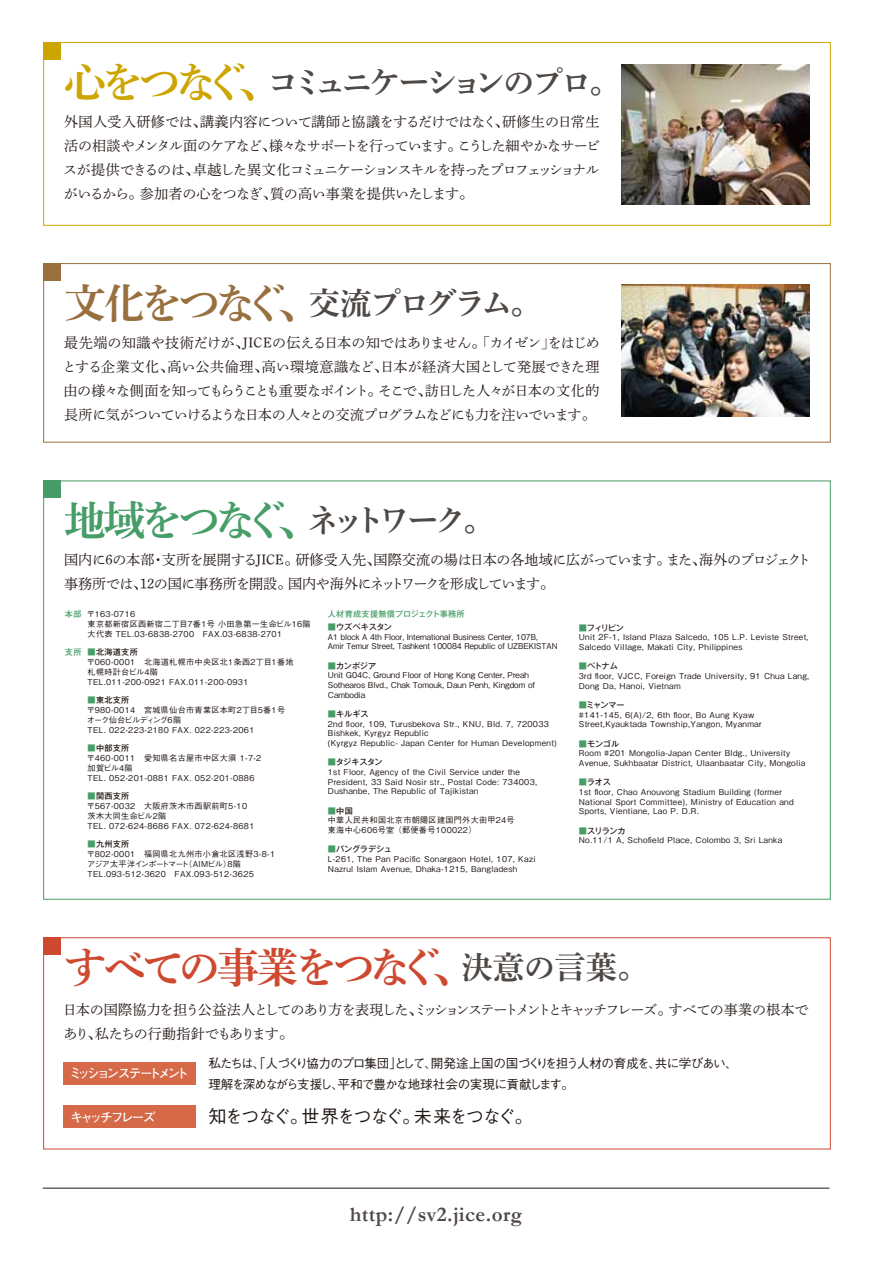
<style>
.page{position:relative;width:893px;height:1263px;background:#fff}
.page>*{position:absolute;margin:0;border:0;box-sizing:border-box;transform-origin:0 0}
.t1{font:42px "Shuei Min Pro B";letter-spacing:-.085em;color:#ce4930}
.t2{font:42px "Shuei Min Pro B";letter-spacing:-.12em;color:#469d67}
.t3{font:31.5px "Shuei Min Pro B";letter-spacing:-.12em;color:#4f4946}
.t4{font:31.5px "Shuei Min Pro B";letter-spacing:-.095em;color:#4f4946}
.t5{font:700 21px "Garamond";letter-spacing:.02em;color:#4f4946}
.t6{font:500 18px "Gothic BBB Pro";letter-spacing:-.085em;color:#221815}
.t7{font:14.1px/24px "Shuei Min Pr 5 L";letter-spacing:-.06em;color:#221815;text-align:justify}
.t8{font:14.1px/24px "Shuei Min Pr 5 L";letter-spacing:-.025em;color:#221815}
.t9{font:14.1px/24px "Shuei Min Pr 5 L";letter-spacing:-.095em;color:#221815}
.t10{font:500 12.6px/21px "Gothic BBB Pro";letter-spacing:-.075em;color:#221815}
.t11{font:700 12.6px "Futo Go B101 Pro";letter-spacing:-.21em;color:#fff}
.t12{font:700 12.6px "Futo Go B101 Pro";letter-spacing:-.175em;color:#fff}
.t13{font:500 8.1px/10.2px "Gothic BBB Pro";letter-spacing:.04em;color:#221815}
.t14{font:500 8.1px/9.6px "Gothic BBB Pro";color:#221815;scale:.96 1}
.t15{font:500 8.1px/9.6px "Gothic BBB Pro";color:#221815}
.t16{font:500 8.1px "Gothic MB101 Pro";color:#221815}
.t17{font:500 8.1px "Gothic MB101 Pro";letter-spacing:.04em;color:#469d67}
.t18{font:500 8.1px "Gothic MB101 Pro";letter-spacing:-.02em;color:#221815}
.s1{font-size:42px;color:#cda500}
.s2{font-size:42px;color:#98703f}
.s3{font-size:31.5px;color:#4f4946}
.s4{font-family:"Futo Go B101 Pro";font-weight:700;color:#469d67}
.s5{color:#469d67}
</style>
<div class="page">
<hr style="left:43px;top:1188px;width:786px;height:1px;background:#221815">
<div style="left:43px;top:42px;width:788px;height:184px;border:1px solid #cda500"></div>
<img style="left:622px;top:64px;width:187px;height:140px">
<div style="left:43px;top:263px;width:788px;height:180px;border:1px solid #98703f"></div>
<img style="left:622px;top:285px;width:187px;height:132px">
<div style="left:43px;top:937px;width:788px;height:212px;border:1px solid #ce4930"></div>
<div style="left:63px;top:1106px;width:133px;height:22px;background:#d56948"></div>
<div style="left:63px;top:1062px;width:133px;height:22px;background:#d56948"></div>
<div style="left:44px;top:42px;width:17px;height:17px;background:#cda500"></div>
<div style="left:44px;top:264px;width:17px;height:17px;background:#98703f"></div>
<div style="left:44px;top:481px;width:17px;height:17px;background:#469d67"></div>
<div style="left:44px;top:938px;width:17px;height:17px;background:#ce4930"></div>
<h2 class="t3" style="left:64px;top:59px;width:558px"><span class="s1">心をつなぐ、</span>コミュニケーションのプロ。</h2>
<h3 class="t7" style="left:63px;top:107px;width:539px">外国人受入研修では、講義内容について講師と協議をするだけではなく、研修生の日常生活の相談やメンタル面のケアなど、様々なサポートを行っています。こうした細やかなサービスが提供できるのは、卓越した異文化コミュニケーションスキルを持ったプロフェッショナルがいるから。参加者の心をつなぎ、質の高い事業を提供いたします。</h3>
<h2 class="t4" style="left:64px;top:280px;width:479px"><span class="s2">文化をつなぐ、</span>交流プログラム。</h2>
<h3 class="t7" style="left:63px;top:328px;width:539px">最先端の知識や技術だけが、JICEの伝える日本の知ではありません。「カイゼン」をはじめとする企業文化、高い公共倫理、高い環境意識など、日本が経済大国として発展できた理由の様々な側面を知ってもらうことも重要なポイント。そこで、訪日した人々が日本の文化的長所に気がついていけるような日本の人々との交流プログラムなどにも力を注いでいます。</h3>
<h1 class="t2" style="left:64px;top:490px;width:432px">地域をつなぐ、<span class="s3">ネットワーク。</span></h1>
<h3 class="t8" style="left:64px;top:546px;width:749px">国内に6の本部・支所を展開するJICE。研修受入先、国際交流の場は日本の各地域に広がっています。また、海外のプロジェクト事務所では、12の国に事務所を開設。国内や海外にネットワークを形成しています。</h3>
<p class="t13" style="left:88px;top:608px;width:225px;text-indent:-23px"><span class="s4">本部</span> 〒163-0716<br>東京都新宿区西新宿二丁目7番1号 小田急第一生命ビル16階大代表 TEL.03-6838-2700　FAX.03-6838-2701</p>
<p class="t16" style="left:65px;top:645px;width:74px"><span class="s5">支所 ■</span>北海道支所</p>
<p class="t13" style="left:87px;top:656px;width:208px">〒060-0001　北海道札幌市中央区北1条西2丁目1番地札幌時計台ビル4階<br>TEL.011-200-0921 FAX.011-200-0931</p>
<p class="t16" style="left:88px;top:693px;width:43px"><span class="s5">■</span>東北支所</p>
<p class="t13" style="left:87px;top:704px;width:200px">〒980-0014　宮城県仙台市青葉区本町2丁目5番1号オーク仙台ビルディング6階<br>TEL. 022-223-2180 FAX. 022-223-2061</p>
<p class="t16" style="left:88px;top:741px;width:43px"><span class="s5">■</span>中部支所</p>
<p class="t13" style="left:87px;top:752px;width:176px">〒460-0011　愛知県名古屋市中区大須 1-7-2加賀ビル4階<br>TEL. 052-201-0881 FAX. 052-201-0886</p>
<p class="t16" style="left:88px;top:789px;width:43px"><span class="s5">■</span>関西支所</p>
<p class="t13" style="left:87px;top:800px;width:169px">〒567-0032　大阪府茨木市西駅前町5-10茨木大同生命ビル2階<br>TEL. 072-624-8686 FAX. 072-624-8681</p>
<p class="t16" style="left:88px;top:837px;width:43px"><span class="s5">■</span>九州支所</p>
<p class="t13" style="left:87px;top:848px;width:190px">〒802-0001　福岡県北九州市小倉北区浅野3-8-1アジア太平洋インポートマート（AIMビル）8階<br>TEL.093-512-3620　FAX.093-512-3625</p>
<p class="t17" style="left:328px;top:607px;width:138px">人材育成支援無償プロジェクト事務所</p>
<p class="t16" style="left:328px;top:620px;width:66px"><span class="s5">■</span>ウズベキスタン</p>
<p class="t14" style="left:328px;top:631px;width:241px">A1 block A 4th Floor, International Business Center, 107B,<br>Amir Temur Street, Tashkent 100084 Republic of UZBEKISTAN</p>
<p class="t16" style="left:328px;top:659px;width:50px"><span class="s5">■</span>カンボジア</p>
<p class="t15" style="left:328px;top:669px;width:209px">Unit G04C, Ground Floor of Hong Kong Center, Preah<br>Sothearos Blvd., Chak Tomouk, Daun Penh, Kingdom of<br>Cambodia</p>
<p class="t16" style="left:328px;top:707px;width:42px"><span class="s5">■</span>キルギス</p>
<p class="t13" style="left:328px;top:718px;width:230px;line-height:9.6px">2nd floor, 109, Turusbekova Str., KNU, Bld. 7, 720033<br>Bishkek, Kyrgyz Republic<br>(Kyrgyz Republic- Japan Center for Human Development)</p>
<p class="t16" style="left:328px;top:756px;width:56px"><span class="s5">■</span>タジキスタン</p>
<p class="t13" style="left:328px;top:766px;width:211px;line-height:9.6px">1st Floor, Agency of the Civil Service under the<br>President, 33 Said Nosir str., Postal Code: 734003,<br>Dushanbe, The Republic of Tajikistan</p>
<p class="t16" style="left:328px;top:804px;width:26px"><span class="s5">■</span>中国</p>
<p class="t13" style="left:328px;top:815px;width:188px;line-height:9.6px">中華人民共和国北京市朝陽区建国門外大街甲24号東海中心606号室 （郵便番号100022）</p>
<p class="t18" style="left:328px;top:843px;width:65px"><span class="s5">■</span>バングラデシュ</p>
<p class="t13" style="left:328px;top:853px;width:209px;line-height:9.6px">L-261, The Pan Pacific Sonargaon Hotel, 107, Kazi<br>Nazrul Islam Avenue, Dhaka-1215, Bangladesh</p>
<p class="t16" style="left:579px;top:621px;width:47px"><span class="s5">■</span>フィリピン</p>
<p class="t13" style="left:579px;top:631px;width:231px;line-height:9.6px">Unit 2F-1, Island Plaza Salcedo, 105 L.P. Leviste Street,<br>Salcedo Village, Makati City, Philippines</p>
<p class="t16" style="left:579px;top:659px;width:41px"><span class="s5">■</span>ベトナム</p>
<p class="t13" style="left:579px;top:670px;width:232px;line-height:9.6px">3rd floor, VJCC, Foreign Trade University, 91 Chua Lang,<br>Dong Da, Hanoi, Vietnam</p>
<p class="t16" style="left:579px;top:698px;width:47px"><span class="s5">■</span>ミャンマー</p>
<p class="t13" style="left:579px;top:709px;width:184px;line-height:9.6px">#141-145, 6(A)/2, 6th floor, Bo Aung Kyaw<br>Street,Kyauktada Township,Yangon, Myanmar</p>
<p class="t16" style="left:579px;top:737px;width:42px"><span class="s5">■</span>モンゴル</p>
<p class="t13" style="left:579px;top:747px;width:228px;line-height:9.6px">Room #201 Mongolia-Japan Center Bldg., University<br>Avenue, Sukhbaatar District, Ulaanbaatar City, Mongolia</p>
<p class="t16" style="left:579px;top:775px;width:34px"><span class="s5">■</span>ラオス</p>
<p class="t13" style="left:579px;top:786px;width:216px;line-height:9.6px">1st floor, Chao Anouvong Stadium Building (former<br>National Sport Committee), Ministry of Education and<br>Sports, Vientiane, Lao P. D.R.</p>
<p class="t16" style="left:579px;top:824px;width:48px"><span class="s5">■</span>スリランカ</p>
<p class="t13" style="left:579px;top:834px;width:205px">No.11/1 A, Schofield Place, Colombo 3, Sri Lanka</p>
<h1 class="t1" style="left:64px;top:937px;width:586px">すべての事業をつなぐ、<span class="s3">決意の言葉。</span></h1>
<h3 class="t9" style="left:63px;top:995px;width:747px">日本の国際協力を担う公益法人としてのあり方を表現した、ミッションステートメントとキャッチフレーズ。すべての事業の根本であり、私たちの行動指針でもあります。</h3>
<h3 class="t11" style="left:69px;top:1063px;width:121px">ミッションステートメント</h3>
<h3 class="t10" style="left:208px;top:1051px;width:531px">私たちは、「人づくり協力のプロ集団」として、開発途上国の国づくりを担う人材の育成を、共に学びあい、理解を深めながら支援し、平和で豊かな地球社会の実現に貢献します。</h3>
<h3 class="t12" style="left:70px;top:1107px;width:87px">キャッチフレーズ</h3>
<h3 class="t6" style="left:208px;top:1102px;width:326px">知をつなぐ。世界をつなぐ。未来をつなぐ。</h3>
<h3 class="t5" style="left:350px;top:1201px;width:174px">http://sv2.jice.org</h3>
</div>
